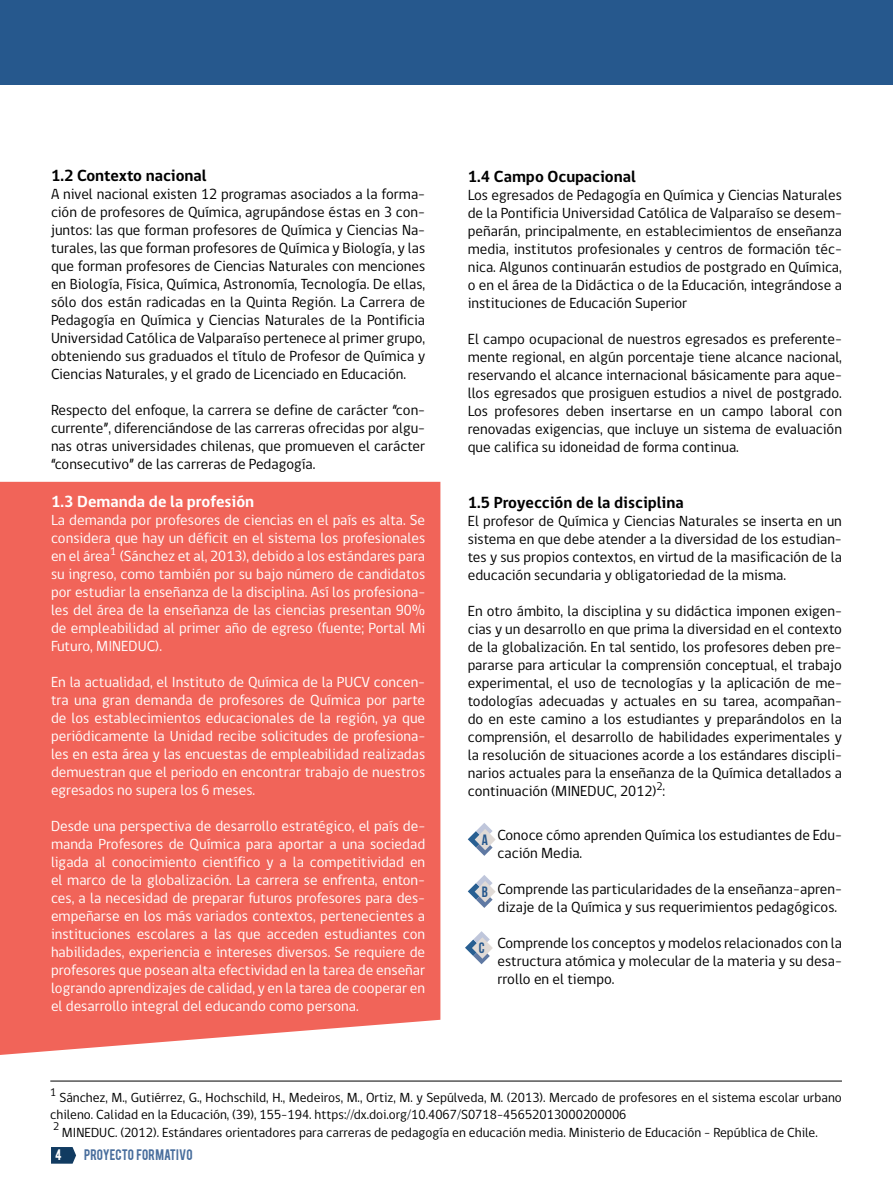
<style>
.page{position:relative;width:893px;height:1188px;background:#fff}
.page>*{position:absolute;margin:0;border:0;box-sizing:border-box;transform-origin:0 0}
.t1{font:700 16.5px "gob CL";color:#000}
.t2{font:700 16.5px "gob CL";color:#fff}
.t3{font:15px/18px "gob CL";color:#000;text-align:justify}
.t4{font:15px/18px "gob CL";color:#fff;text-align:justify}
.t5{font:700 15px "Bebas Neue";color:#27588d}
.t6{font:13.5px/16.2px "gob CL";color:#000}
.t7{font:12px "Bebas";color:#496e9d}
.t8{font:12px "Bebas";color:#fff}
.t9{font:11.4px "gob CL";color:#000}
</style>
<div class="page">
<svg style="left:51px;top:1147px;width:25px;height:17px"></svg>
<div style="left:0;top:0;width:893px;height:85px;background:#26588d"></div>
<div style="left:0;top:482px;width:440px;height:573px;background:#f16459"></div>
<svg style="left:468px;top:823px;width:28px;height:33px"></svg>
<svg style="left:468px;top:875px;width:28px;height:33px"></svg>
<svg style="left:465px;top:931px;width:28px;height:33px"></svg>
<hr style="left:50px;top:1081px;width:792px;height:1px;background:#000">
<p class="t1" style="left:51px;top:165px;width:157px">1.2 Contexto nacional</p>
<p class="t3" style="left:51px;top:186px;width:376px">A nivel nacional existen 12 programas asociados a la forma&shy;ción de profesores de Química, agrupándose éstas en 3 con&shy;juntos: las que forman profesores de Química y Ciencias Na&shy;turales, las que forman profesores de Química y Biología, y las que forman profesores de Ciencias Naturales con menciones en Biología, Física, Química, Astronomía, Tecnología. De ellas, sólo dos están radicadas en la Quinta Región. La Carrera de Pedagogía en Química y Ciencias Naturales de la Pontificia Universidad Católica de Valparaíso pertenece al primer grupo, obteniendo sus graduados el título de Profesor de Química y Ciencias Naturales, y el grado de Licenciado en Educación.</p>
<p class="t3" style="left:51px;top:402px;width:376px">Respecto del enfoque, la carrera se define de carácter “con&shy;currente”, diferenciándose de las carreras ofrecidas por algu&shy;nas otras universidades chilenas, que promueven el carácter “consecutivo” de las carreras de Pedagogía.</p>
<p class="t2" style="left:51px;top:490px;width:205px">1.3 Demanda de la profesión</p>
<p class="t4" style="left:51px;top:512px;width:376px">La demanda por profesores de ciencias en el país es alta. Se considera que hay un déficit en el sistema los profesionales en el área<sup>1</sup> (Sánchez et al, 2013), debido a los estándares para su ingreso, como también por su bajo número de candidatos por estudiar la enseñanza de la disciplina. Así los profesiona&shy;les del área de la enseñanza de las ciencias presentan 90% de empleabilidad al primer año de egreso (fuente; Portal Mi Futuro, MINEDUC).</p>
<p class="t4" style="left:51px;top:674px;width:376px">En la actualidad, el Instituto de Química de la PUCV concen&shy;tra una gran demanda de profesores de Química por parte de los establecimientos educacionales de la región, ya que periódicamente la Unidad recibe solicitudes de profesiona&shy;les en esta área y las encuestas de empleabilidad realizadas demuestran que el periodo en encontrar trabajo de nuestros egresados no supera los 6 meses.</p>
<p class="t4" style="left:51px;top:818px;width:376px">Desde una perspectiva de desarrollo estratégico, el país de&shy;manda Profesores de Química para aportar a una sociedad ligada al conocimiento científico y a la competitividad en el marco de la globalización. La carrera se enfrenta, enton&shy;ces, a la necesidad de preparar futuros profesores para des&shy;empeñarse en los más variados contextos, pertenecientes a instituciones escolares a las que acceden estudiantes con habilidades, experiencia e intereses diversos. Se requiere de profesores que posean alta efectividad en la tarea de enseñar logrando aprendizajes de calidad, y en la tarea de cooperar en el desarrollo integral del educando como persona.</p>
<p class="t1" style="left:468px;top:166px;width:170px">1.4 Campo Ocupacional</p>
<p class="t3" style="left:468px;top:187px;width:376px">Los egresados de Pedagogía en Química y Ciencias Naturales de la Pontificia Universidad Católica de Valparaíso se desem&shy;peñarán, principalmente, en establecimientos de enseñanza media, institutos profesionales y centros de formación téc&shy;nica. Algunos continuarán estudios de postgrado en Química, o en el área de la Didáctica o de la Educación, integrándose a instituciones de Educación Superior</p>
<p class="t3" style="left:468px;top:331px;width:376px">El campo ocupacional de nuestros egresados es preferente&shy;mente regional, en algún porcentaje tiene alcance nacional, reservando el alcance internacional básicamente para aque&shy;llos egresados que prosiguen estudios a nivel de postgrado.<br>Los profesores deben insertarse en un campo laboral con renovadas exigencias, que incluye un sistema de evaluación que califica su idoneidad de forma continua.</p>
<p class="t1" style="left:468px;top:491px;width:217px">1.5 Proyección de la disciplina</p>
<p class="t3" style="left:468px;top:513px;width:376px">El profesor de Química y Ciencias Naturales se inserta en un sistema en que debe atender a la diversidad de los estudian&shy;tes y sus propios contextos, en virtud de la masificación de la educación secundaria y obligatoriedad de la misma.</p>
<p class="t3" style="left:468px;top:603px;width:376px">En otro ámbito, la disciplina y su didáctica imponen exigen&shy;cias y un desarrollo en que prima la diversidad en el contexto de la globalización. En tal sentido, los profesores deben pre&shy;pararse para articular la comprensión conceptual, el trabajo experimental, el uso de tecnologías y la aplicación de me&shy;todologías adecuadas y actuales en su tarea, acompañan&shy;do en este camino a los estudiantes y preparándolos en la comprensión, el desarrollo de habilidades experimentales y la resolución de situaciones acorde a los estándares discipli&shy;narios actuales para la enseñanza de la Química detallados a continuación (MINEDUC, 2012)<sup>2</sup>:</p>
<p class="t3" style="left:497px;top:827px;width:346px">Conoce cómo aprenden Química los estudiantes de Edu&shy;cación Media.</p>
<p class="t3" style="left:497px;top:881px;width:346px">Comprende las particularidades de la enseñanza-apren&shy;dizaje de la Química y sus requerimientos pedagógicos.</p>
<p class="t3" style="left:497px;top:935px;width:346px">Comprende los conceptos y modelos relacionados con la estructura atómica y molecular de la materia y su desa&shy;rrollo en el tiempo.</p>
<p class="t5" style="left:482px;top:832px;width:8px">a</p>
<p class="t5" style="left:482px;top:884px;width:8px">b</p>
<p class="t5" style="left:479px;top:940px;width:7px">c</p>
<p class="t9" style="left:50px;top:1084px;width:8px">1</p>
<p class="t6" style="left:50px;top:1090px;width:793px;text-indent:9px">Sánchez, M., Gutiérrez, G., Hochschild, H., Medeiros, M., Ortiz, M. y Sepúlveda, M. (2013). Mercado de profesores en el sistema escolar urbano chileno. Calidad en la Educación, (39), 155-194. https://dx.doi.org/10.4067/S0718-45652013000200006</p>
<p class="t9" style="left:53px;top:1118px;width:8px">2</p>
<p class="t6" style="left:62px;top:1124px;width:757px">MINEDUC. (2012). Estándares orientadores para carreras de pedagogía en educación media. Ministerio de Educación - República de Chile.</p>
<p class="t8" style="left:55px;top:1146px;width:8px">4</p>
<p class="t7" style="left:84px;top:1146px;width:110px">PROYECTO FORMATIVO</p>
</div>
